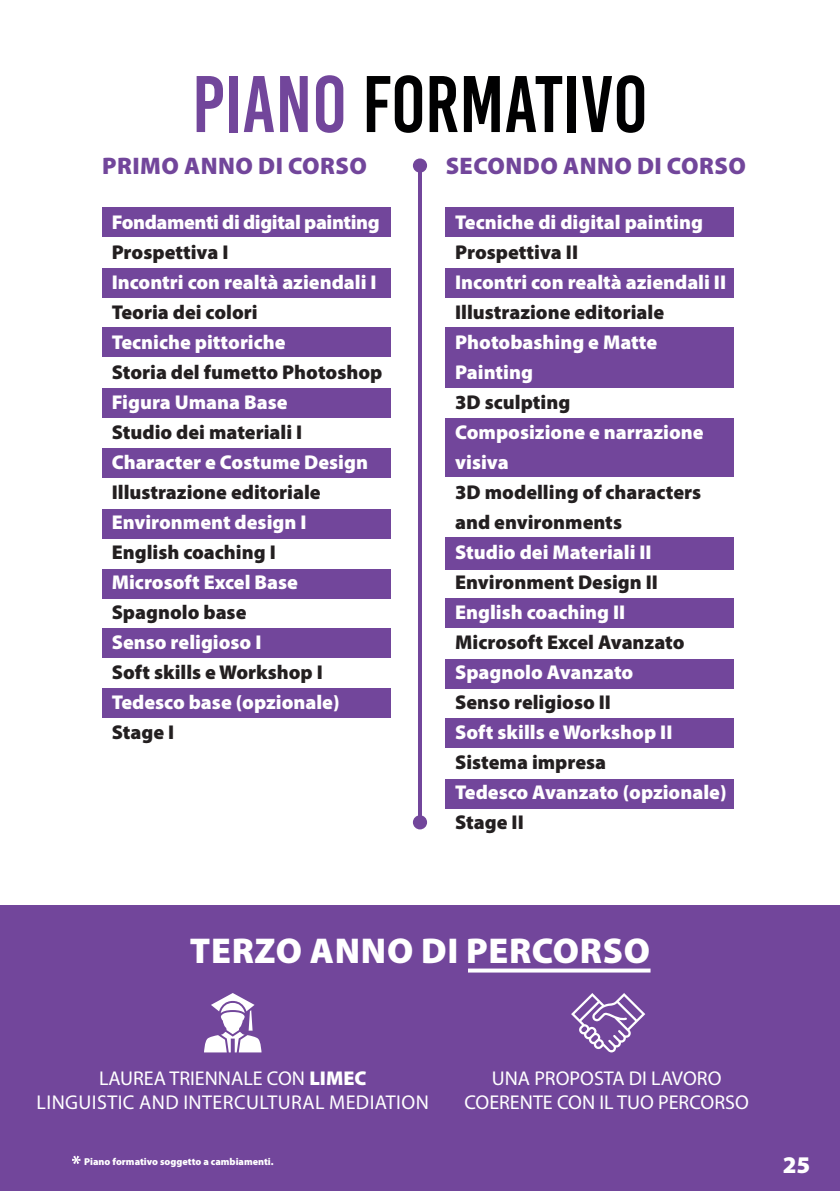
<style>
.page{position:relative;width:840px;height:1191px;background:#fff}
.page>*{position:absolute;margin:0;border:0;box-sizing:border-box;transform-origin:0 0}
.t1{font:80px "Bebas Kai";color:#000001}
.t2{font:900 36px "Myriad Pro";letter-spacing:.02em;color:#fff}
.t3{font:900 24px "Myriad Pro";letter-spacing:.02em;color:#72469b}
.t4{font:900 24px "Myriad Pro";color:#fff}
.t5{font:900 20px/30px "Myriad Pro";color:#fff}
.t6{font:900 20px/30px "Myriad Pro";color:#231f20}
.t7{font:20px/24px "Myriad Pro";letter-spacing:.02em;color:#fff;text-align:center}
.t8{font:20px/24px "Myriad Pro";color:#fff;text-align:center}
.t9{font:900 20px "Myriad Pro";letter-spacing:-.02em;color:#fff}
.t10{font:900 10px "Myriad Pro";color:#fff}
.s1{color:#72469b}
.s2{font-weight:900}
.s3{font-weight:400}
</style>
<div class="page">
<div style="left:0;top:1141px;width:839px;height:50px;background:#72469b"></div>
<div style="left:102px;top:208px;width:288px;height:29px;background:#72469b"></div>
<div style="left:102px;top:268px;width:288px;height:30px;background:#72469b"></div>
<div style="left:102px;top:328px;width:288px;height:29px;background:#72469b"></div>
<div style="left:102px;top:388px;width:288px;height:29px;background:#72469b"></div>
<div style="left:102px;top:448px;width:288px;height:29px;background:#72469b"></div>
<div style="left:102px;top:510px;width:288px;height:29px;background:#72469b"></div>
<div style="left:445px;top:328px;width:288px;height:60px;background:#72469b"></div>
<div style="left:445px;top:207px;width:288px;height:30px;background:#72469b"></div>
<div style="left:445px;top:268px;width:288px;height:30px;background:#72469b"></div>
<div style="left:445px;top:418px;width:288px;height:59px;background:#72469b"></div>
<div style="left:445px;top:538px;width:288px;height:32px;background:#72469b"></div>
<div style="left:445px;top:598px;width:288px;height:30px;background:#72469b"></div>
<div style="left:445px;top:659px;width:288px;height:29px;background:#72469b"></div>
<div style="left:102px;top:569px;width:288px;height:29px;background:#72469b"></div>
<div style="left:102px;top:688px;width:288px;height:29px;background:#72469b"></div>
<div style="left:102px;top:628px;width:288px;height:29px;background:#72469b"></div>
<div style="left:445px;top:718px;width:288px;height:29px;background:#72469b"></div>
<div style="left:445px;top:779px;width:288px;height:29px;background:#72469b"></div>
<div style="left:0;top:905px;width:839px;height:236px;background:#72469b"></div>
<svg style="left:204px;top:993px;width:57px;height:59px"></svg>
<svg style="left:571px;top:993px;width:74px;height:59px"></svg>
<svg style="left:468px;top:968px;width:182px;height:4px"></svg>
<hr style="left:418px;top:166px;width:4px;height:659px;background:#72469b">
<div style="left:412px;top:158px;width:15px;height:15px;background:#72469b;border-radius:50%"></div>
<div style="left:412px;top:815px;width:15px;height:14px;background:#72469b;border-radius:50%"></div>
<svg style="left:72px;top:1155px;width:8px;height:9px"></svg>
<h1 class="t1" style="left:192px;top:61px;width:457px"><span class="s1">PIANO</span> FORMATIVO</h1>
<p class="t3" style="left:102px;top:150px;width:266px">PRIMO ANNO DI CORSO</p>
<p class="t3" style="left:445px;top:150px;width:301px">SECONDO ANNO DI CORSO</p>
<p class="t9" style="left:112px;top:209px;width:269px">Fondamenti di digital painting</p>
<p class="t6" style="left:112px;top:236px;width:118px">Prospettiva I</p>
<p class="t5" style="left:112px;top:266px;width:266px">Incontri con realtà aziendali I</p>
<p class="t6" style="left:112px;top:296px;width:147px">Teoria dei colori</p>
<p class="t5" style="left:112px;top:326px;width:175px">Tecniche pittoriche</p>
<p class="t6" style="left:112px;top:356px;width:272px">Storia del fumetto Photoshop</p>
<p class="t5" style="left:112px;top:386px;width:177px">Figura Umana Base</p>
<p class="t6" style="left:112px;top:416px;width:192px">Studio dei materiali I</p>
<p class="t5" style="left:112px;top:446px;width:257px">Character e Costume Design</p>
<p class="t6" style="left:112px;top:476px;width:210px">Illustrazione editoriale</p>
<p class="t5" style="left:112px;top:506px;width:196px">Environment design I</p>
<p class="t6" style="left:112px;top:536px;width:165px">English coaching I</p>
<p class="t5" style="left:112px;top:566px;width:188px">Microsoft Excel Base</p>
<p class="t6" style="left:112px;top:596px;width:136px">Spagnolo base</p>
<p class="t5" style="left:112px;top:626px;width:151px">Senso religioso I</p>
<p class="t6" style="left:112px;top:656px;width:212px">Soft skills e Workshop I</p>
<p class="t5" style="left:112px;top:686px;width:229px">Tedesco base (opzionale)</p>
<p class="t6" style="left:112px;top:716px;width:64px">Stage I</p>
<p class="t5" style="left:455px;top:206px;width:249px">Tecniche di digital painting</p>
<p class="t6" style="left:455px;top:236px;width:124px">Prospettiva II</p>
<p class="t5" style="left:455px;top:266px;width:272px">Incontri con realtà aziendali II</p>
<p class="t6" style="left:455px;top:296px;width:210px">Illustrazione editoriale</p>
<p class="t5" style="left:455px;top:326px;width:203px">Photobashing e Matte<br>Painting</p>
<p class="t6" style="left:455px;top:386px;width:117px">3D sculpting</p>
<p class="t5" style="left:455px;top:416px;width:250px">Composizione e narrazione visiva</p>
<p class="t6" style="left:455px;top:476px;width:247px">3D modelling of characters and environments</p>
<p class="t5" style="left:455px;top:536px;width:198px">Studio dei Materiali II</p>
<p class="t6" style="left:455px;top:566px;width:204px">Environment Design II</p>
<p class="t5" style="left:455px;top:596px;width:171px">English coaching II</p>
<p class="t6" style="left:455px;top:626px;width:231px">Microsoft Excel Avanzato</p>
<p class="t5" style="left:455px;top:656px;width:180px">Spagnolo Avanzato</p>
<p class="t6" style="left:455px;top:686px;width:157px">Senso religioso II</p>
<p class="t5" style="left:455px;top:716px;width:219px">Soft skills e Workshop II</p>
<p class="t6" style="left:455px;top:746px;width:152px">Sistema impresa</p>
<p class="t5" style="left:455px;top:776px;width:273px">Tedesco Avanzato (opzionale)</p>
<p class="t6" style="left:455px;top:806px;width:70px">Stage II</p>
<h2 class="t2" style="left:190px;top:926px;width:461px">TERZO ANNO DI PERCORSO</h2>
<p class="t7" style="left:37px;top:1066px;width:393px">LAUREA TRIENNALE CON <span class="s2">LIMEC<br></span>LINGUISTIC AND INTERCULTURAL MEDIATION</p>
<p class="t8" style="left:464px;top:1066px;width:286px">UNA PROPOSTA DI LAVORO<br>COERENTE CON IL TUO PERCORSO</p>
<p class="t10" style="left:84px;top:1154px;width:191px">Piano formativo soggetto a cambiamenti.</p>
<p class="t4" style="left:782px;top:1149px;width:30px">25<span class="s3">25</span></p>
</div>
